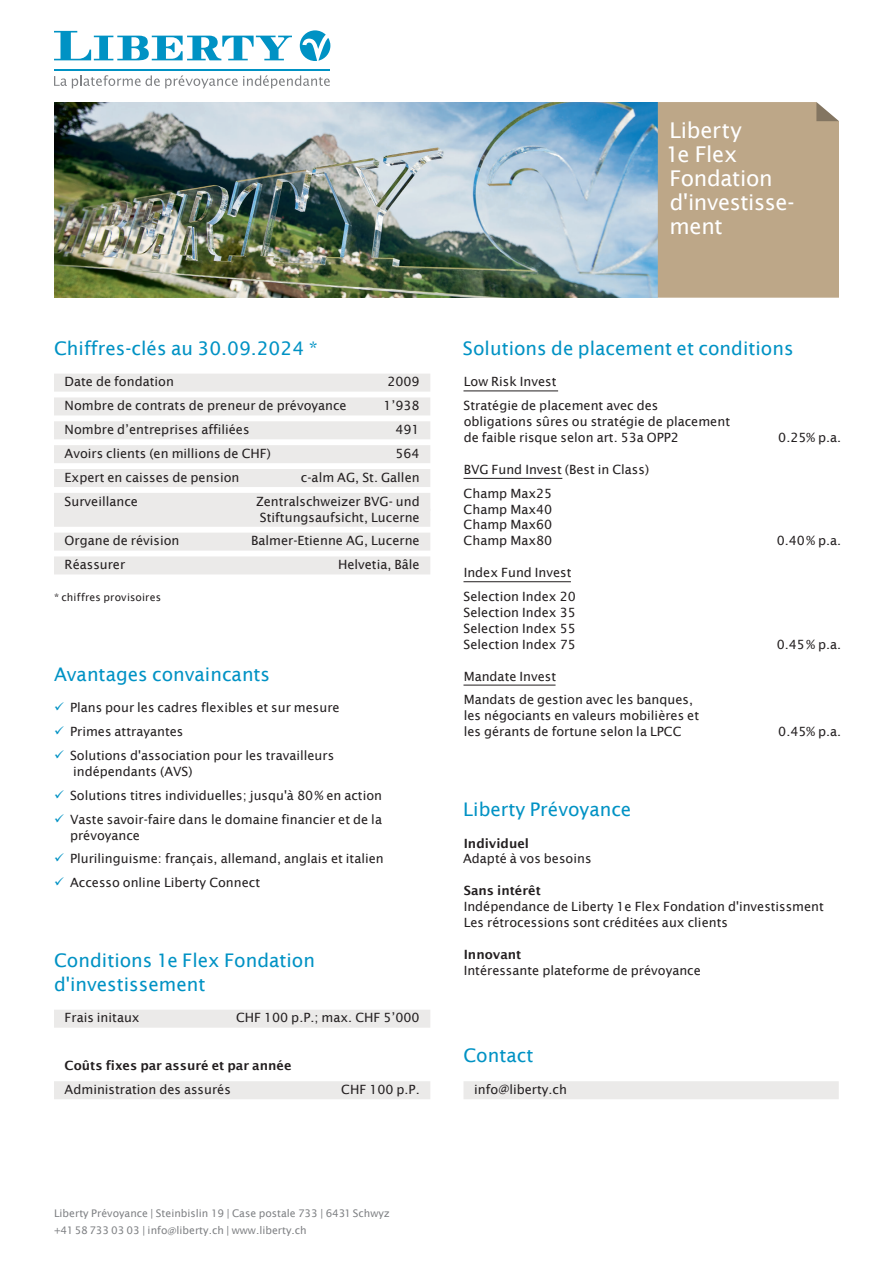
<style>
.page{position:relative;width:893px;height:1263px;background:#fff}
.page>*{position:absolute;margin:0;border:0;box-sizing:border-box;transform-origin:0 0}
.t1{font:21.75px/24px "Lucida Sans";letter-spacing:-.015em;color:#fff}
.t2{font:18.75px/23.9px "Lucida Sans";color:#0092c4}
.t3{font:12.75px/15.9px "Lucida Sans";color:#231f20}
.t4{font:600 12.75px "Lucida Sans";color:#231f20}
.t5{font:10.5px/16.5px "Lucida Sans";color:#808285}
.t6{font:10.5px "Lucida Sans";letter-spacing:.015em;color:#231f20}
.s1{color:#0092c4}
</style>
<div class="page">
<img style="left:54px;top:102px;width:604px;height:196px">
<div style="left:658px;top:102px;width:181px;height:196px;background:#bda788"></div>
<svg style="left:300px;top:30px;width:30px;height:31px"></svg>
<svg style="left:54px;top:31px;width:238px;height:29px"></svg>
<hr style="left:54px;top:69px;width:276px;height:2px;background:#0092c4">
<svg style="left:54px;top:75px;width:276px;height:13px"></svg>
<hr style="left:463px;top:391px;width:95px;height:1px;background:#231f20">
<hr style="left:463px;top:478px;width:99px;height:1px;background:#231f20">
<hr style="left:463px;top:581px;width:108px;height:1px;background:#231f20">
<hr style="left:463px;top:685px;width:93px;height:1px;background:#231f20">
<div style="left:463px;top:1081px;width:376px;height:18px;background:#ebeae9"></div>
<div style="left:54px;top:374px;width:376px;height:18px;background:#ebeae9"></div>
<div style="left:54px;top:397px;width:376px;height:18px;background:#ebeae9"></div>
<div style="left:54px;top:421px;width:376px;height:18px;background:#ebeae9"></div>
<div style="left:54px;top:445px;width:376px;height:18px;background:#ebeae9"></div>
<div style="left:54px;top:469px;width:376px;height:18px;background:#ebeae9"></div>
<div style="left:54px;top:493px;width:376px;height:18px;background:#ebeae9"></div>
<div style="left:54px;top:509px;width:376px;height:18px;background:#ebeae9"></div>
<div style="left:54px;top:533px;width:376px;height:18px;background:#ebeae9"></div>
<div style="left:54px;top:556px;width:376px;height:18px;background:#ebeae9"></div>
<div style="left:54px;top:1010px;width:376px;height:18px;background:#ebeae9"></div>
<div style="left:54px;top:1081px;width:376px;height:18px;background:#ebeae9"></div>
<h2 class="t2" style="left:54px;top:336px;width:265px">Chiffres-clés au 30.09.2024 *</h2>
<p class="t3" style="left:65px;top:374px;width:111px">Date de fondation</p>
<p class="t3" style="left:387px;top:374px;width:34px">2009</p>
<p class="t3" style="left:65px;top:398px;width:284px">Nombre de contrats de preneur de prévoyance</p>
<p class="t3" style="left:383px;top:398px;width:38px">1’938</p>
<p class="t3" style="left:65px;top:422px;width:186px">Nombre d’entreprises affiliées</p>
<p class="t3" style="left:395px;top:422px;width:26px">491</p>
<p class="t3" style="left:65px;top:445px;width:208px">Avoirs clients (en millions de CHF)</p>
<p class="t3" style="left:395px;top:445px;width:26px">564</p>
<p class="t3" style="left:65px;top:469px;width:176px">Expert en caisses de pension</p>
<p class="t3" style="left:301px;top:469px;width:120px">c-alm AG, St. Gallen</p>
<p class="t3" style="left:65px;top:493px;width:75px">Surveillance</p>
<p class="t3" style="left:256px;top:493px;width:165px">Zentralschweizer BVG- und<br>Stiftungsaufsicht, Lucerne</p>
<p class="t3" style="left:65px;top:533px;width:116px">Organe de révision</p>
<p class="t3" style="left:251px;top:533px;width:170px">Balmer-Etienne AG, Lucerne</p>
<p class="t3" style="left:65px;top:557px;width:62px">Réassurer</p>
<p class="t3" style="left:338px;top:557px;width:83px">Helvetia, Bâle</p>
<p class="t6" style="left:54px;top:591px;width:109px">* chiffres provisoires</p>
<h2 class="t2" style="left:54px;top:662px;width:218px">Avantages convaincants</h2>
<p class="t3" style="left:54px;top:700px;width:287px"><span class="s1">✓</span> Plans pour les cadres flexibles et sur mesure</p>
<p class="t3" style="left:54px;top:724px;width:131px"><span class="s1">✓</span> Primes attrayantes</p>
<p class="t3" style="left:73px;top:747px;width:263px;text-indent:-19px"><span class="s1">✓</span> Solutions d'association pour les travailleurs indépendants (AVS)</p>
<p class="t3" style="left:54px;top:787px;width:330px"><span class="s1">✓</span> Solutions titres individuelles; jusqu'à 80% en action</p>
<p class="t3" style="left:70px;top:811px;width:313px;text-indent:-16px"><span class="s1">✓</span> Vaste savoir-faire dans le domaine financier et de la prévoyance</p>
<p class="t3" style="left:54px;top:851px;width:331px"><span class="s1">✓</span> Plurilinguisme: français, allemand, anglais et italien</p>
<p class="t3" style="left:54px;top:875px;width:208px"><span class="s1">✓</span> Accesso online Liberty Connect</p>
<h2 class="t2" style="left:54px;top:948px;width:263px">Conditions 1e Flex Fondation d'investissement</h2>
<p class="t3" style="left:65px;top:1010px;width:77px">Frais initaux</p>
<p class="t3" style="left:236px;top:1010px;width:185px">CHF 100 p.P.; max. CHF 5’000</p>
<p class="t4" style="left:65px;top:1058px;width:228px">Coûts fixes par assuré et par année</p>
<p class="t3" style="left:65px;top:1081px;width:168px">Administration des assurés</p>
<p class="t3" style="left:341px;top:1081px;width:80px">CHF 100 p.P.</p>
<h1 class="t1" style="left:666px;top:118px;width:130px">Liberty<br>1e Flex<br>Fondation d'investisse&shy;ment</h1>
<h2 class="t2" style="left:463px;top:336px;width:332px">Solutions de placement et conditions</h2>
<p class="t3" style="left:464px;top:370px;width:196px;line-height:23.9px">Low Risk Invest<br>Stratégie de placement avec des</p>
<p class="t3" style="left:464px;top:414px;width:268px">obligations sûres ou stratégie de placement de faible risque selon art. 53a OPP2</p>
<p class="t3" style="left:778px;top:429px;width:64px">0.25% p.a.</p>
<p class="t3" style="left:464px;top:457px;width:187px;line-height:23.9px">BVG Fund Invest (Best in Class)<br>Champ Max25</p>
<p class="t3" style="left:464px;top:501px;width:90px;text-align:justify">Champ Max40<br>Champ Max60<br>Champ Max80</p>
<p class="t3" style="left:464px;top:561px;width:114px;line-height:23.9px">Index Fund Invest<br>Selection Index 20</p>
<p class="t3" style="left:464px;top:604px;width:114px;text-align:justify">Selection Index 35<br>Selection Index 55<br>Selection Index 75</p>
<p class="t3" style="left:464px;top:664px;width:231px;line-height:23.9px">Mandate Invest<br>Mandats de gestion avec les banques,</p>
<p class="t3" style="left:464px;top:708px;width:237px">les négociants en valeurs mobilières et les gérants de fortune selon la LPCC</p>
<p class="t3" style="left:777px;top:533px;width:66px">0.40% p.a.</p>
<p class="t3" style="left:777px;top:636px;width:66px">0.45% p.a.</p>
<p class="t3" style="left:778px;top:724px;width:64px">0.45% p.a.</p>
<h2 class="t2" style="left:463px;top:797px;width:170px">Liberty Prévoyance</h2>
<p class="t4" style="left:464px;top:836px;width:67px">Individuel</p>
<p class="t3" style="left:463px;top:851px;width:130px">Adapté à vos besoins</p>
<p class="t4" style="left:464px;top:883px;width:79px">Sans intérêt</p>
<p class="t3" style="left:464px;top:898px;width:362px">Indépendance de Liberty 1e Flex Fondation d'investissment<br>Les rétrocessions sont créditées aux clients</p>
<p class="t4" style="left:464px;top:947px;width:59px">Innovant</p>
<p class="t3" style="left:464px;top:962px;width:239px">Intéressante plateforme de prévoyance</p>
<h2 class="t2" style="left:463px;top:1043px;width:72px">Contact</h2>
<p class="t3" style="left:474px;top:1081px;width:94px">info@liberty.ch</p>
<p class="t5" style="left:54px;top:1205px;width:337px">Liberty Prévoyance | Steinbislin 19 | Case postale 733 | 6431 Schwyz +41 58 733 03 03 | info@liberty.ch | www.liberty.ch</p>
</div>
